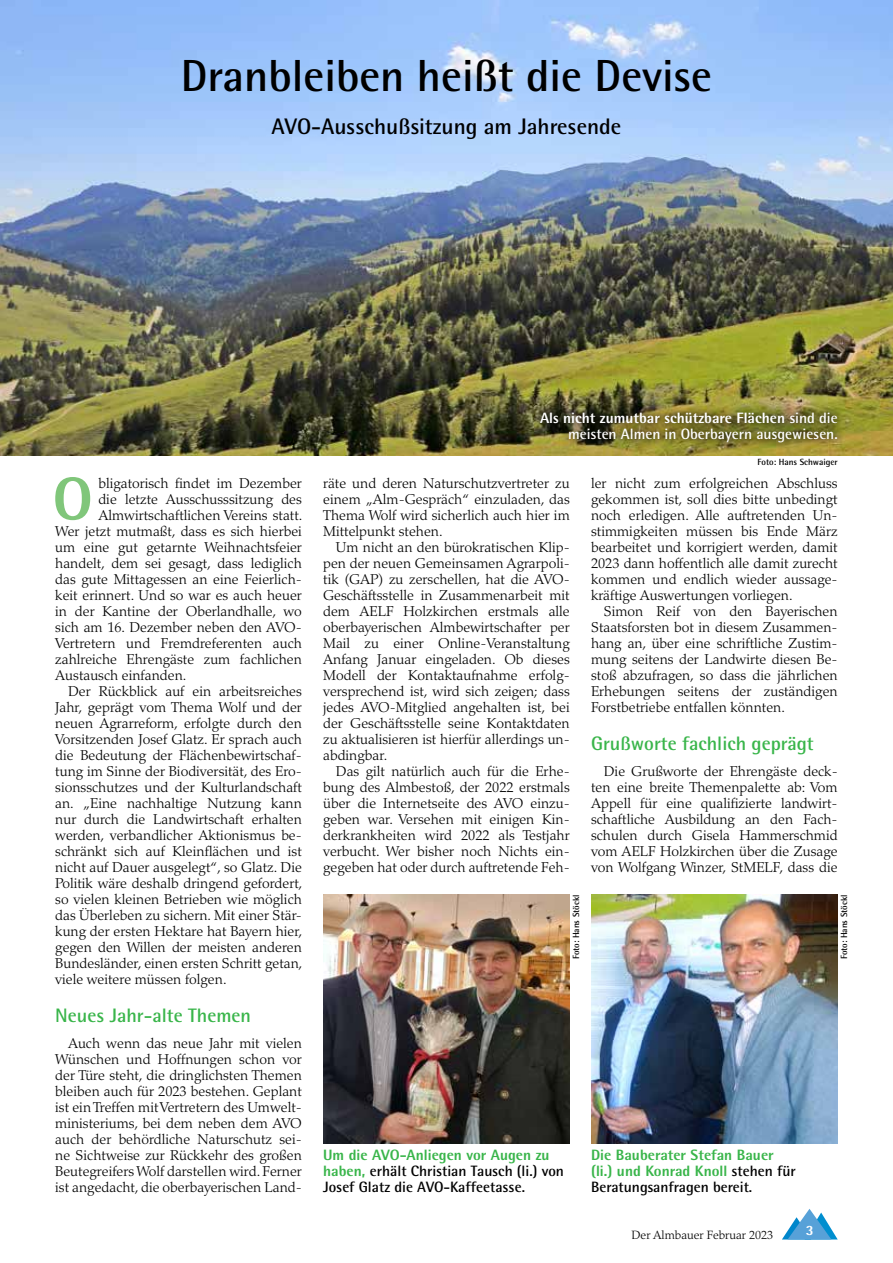
<style>
.page{position:relative;width:893px;height:1263px;background:#fff}
.page>*{position:absolute;margin:0;border:0;box-sizing:border-box;transform-origin:0 0}
.t1{font:800 60.6px "Rotis Semi Sans Std";color:#80c67a}
.t2{font:700 45px "Rotis Semi Sans Std";color:#000}
.t3{font:700 22.5px "Rotis Semi Sans Std";color:#000}
.t4{font:700 19.5px "Rotis Semi Sans Std";color:#39b54a}
.t5{font:700 15px/16px "Rotis Semi Sans Std";color:#000}
.t6{font:700 15px/16px "Rotis Semi Sans Std";color:#fff;text-align:right}
.t7{font:800 15px/16px "Rotis Semi Sans Std";color:#39b54a}
.t8{font:300 14.25px/16px "Palatino LT Std";color:#000;text-align:justify}
.t9{font:800 14.25px "Rotis Semi Sans Std";color:#fff}
.t10{font:300 12px "Palatino LT Std";color:#000}
.t11{font:700 9px "Rotis Semi Sans Std";color:#000}
.s1{font-weight:800}
.s2{font-weight:800;color:#39b54a}
.s3{font-weight:700;color:#000}
</style>
<div class="page">
<svg style="left:782px;top:1209px;width:56px;height:30px"></svg>
<img style="left:0;top:0;width:893px;height:455px">
<img style="left:323px;top:895px;width:247px;height:248px">
<img style="left:591px;top:895px;width:247px;height:248px">
<div style="left:531px;top:404px;width:315px;height:48px;background:#000;opacity:.75"></div>
<h2 class="t2" style="left:181px;top:48px;width:533px">Dranbleiben heißt die Devise</h2>
<h3 class="t3" style="left:272px;top:113px;width:351px">AVO-Ausschußsitzung am Jahresende</h3>
<p class="t6" style="left:540px;top:410px;width:299px"><span class="s1">Als nicht zumutbar schützbare Flächen</span> sind die meisten Almen in Oberbayern ausgewiesen.</p>
<h1 class="t1" style="left:52px;top:460px;width:42px">O</h1>
<p class="t8" style="left:98px;top:475px;width:205px">bligatorisch findet im Dezember</p>
<p class="t8" style="left:98px;top:491px;width:205px">die letzte Ausschusssitzung des</p>
<p class="t8" style="left:98px;top:507px;width:206px">Almwirtschaftlichen Vereins statt.</p>
<p class="t8" style="left:55px;top:523px;width:248px">Wer jetzt mutmaßt, dass es sich hierbei</p>
<p class="t8" style="left:55px;top:539px;width:248px">um eine gut getarnte Weihnachtsfeier</p>
<p class="t8" style="left:55px;top:555px;width:248px">handelt, dem sei gesagt, dass lediglich</p>
<p class="t8" style="left:55px;top:571px;width:248px">das gute Mittagessen an eine Feierlich-</p>
<p class="t8" style="left:55px;top:587px;width:248px">keit erinnert. Und so war es auch heuer</p>
<p class="t8" style="left:55px;top:603px;width:248px">in der Kantine der Oberlandhalle, wo</p>
<p class="t8" style="left:55px;top:619px;width:248px">sich am 16. Dezember neben den AVO-</p>
<p class="t8" style="left:55px;top:635px;width:248px">Vertretern und Fremdreferenten auch</p>
<p class="t8" style="left:55px;top:651px;width:248px">zahlreiche Ehrengäste zum fachlichen</p>
<p class="t8" style="left:55px;top:667px;width:133px">Austausch einfanden.</p>
<p class="t8" style="left:68px;top:683px;width:235px">Der Rückblick auf ein arbeitsreiches</p>
<p class="t8" style="left:55px;top:699px;width:248px">Jahr, geprägt vom Thema Wolf und der</p>
<p class="t8" style="left:55px;top:715px;width:248px">neuen Agrarreform, erfolgte durch den</p>
<p class="t8" style="left:55px;top:731px;width:248px">Vorsitzenden Josef Glatz. Er sprach auch</p>
<p class="t8" style="left:55px;top:747px;width:248px">die Bedeutung der Flächenbewirtschaf-</p>
<p class="t8" style="left:55px;top:763px;width:248px">tung im Sinne der Biodiversität, des Ero-</p>
<p class="t8" style="left:55px;top:779px;width:248px">sionsschutzes und der Kulturlandschaft</p>
<p class="t8" style="left:55px;top:795px;width:248px">an. „Eine nachhaltige Nutzung kann</p>
<p class="t8" style="left:55px;top:811px;width:248px">nur durch die Landwirtschaft erhalten</p>
<p class="t8" style="left:55px;top:827px;width:248px">werden, verbandlicher Aktionismus be-</p>
<p class="t8" style="left:55px;top:843px;width:248px">schränkt sich auf Kleinflächen und ist</p>
<p class="t8" style="left:55px;top:859px;width:248px">nicht auf Dauer ausgelegt“, so Glatz. Die</p>
<p class="t8" style="left:55px;top:875px;width:249px">Politik wäre deshalb dringend gefordert,</p>
<p class="t8" style="left:55px;top:891px;width:248px">so vielen kleinen Betrieben wie möglich</p>
<p class="t8" style="left:55px;top:907px;width:248px">das Überleben zu sichern. Mit einer Stär-</p>
<p class="t8" style="left:55px;top:923px;width:249px">kung der ersten Hektare hat Bayern hier,</p>
<p class="t8" style="left:55px;top:939px;width:248px">gegen den Willen der meisten anderen</p>
<p class="t8" style="left:55px;top:955px;width:249px">Bundesländer, einen ersten Schritt getan,</p>
<p class="t8" style="left:55px;top:971px;width:173px">viele weitere müssen folgen.</p>
<h3 class="t4" style="left:55px;top:1003px;width:197px">Neues Jahr-alte Themen</h3>
<p class="t8" style="left:55px;top:1035px;width:248px;text-indent:13px">Auch wenn das neue Jahr mit vielen Wünschen und Hoffnungen schon vor der Türe steht, die dringlichsten Themen bleiben auch für 2023 bestehen. Geplant ist ein Treffen mit Vertretern des Umwelt&shy;ministeriums, bei dem neben dem AVO auch der behördliche Naturschutz sei&shy;ne Sichtweise zur Rückkehr des großen Beutegreifers Wolf darstellen wird. Ferner ist angedacht, die oberbayerischen Land-</p>
<p class="t8" style="left:323px;top:475px;width:248px">räte und deren Naturschutzvertreter zu einem „Alm-Gespräch“ einzuladen, das Thema Wolf wird sicherlich auch hier im Mittelpunkt stehen.</p>
<p class="t8" style="left:323px;top:539px;width:248px;text-indent:13px">Um nicht an den bürokratischen Klip&shy;pen der neuen Gemeinsamen Agrarpoli&shy;tik (GAP) zu zerschellen, hat die AVO-Geschäftsstelle in Zusammenarbeit mit dem AELF Holzkirchen erstmals alle oberbayerischen Almbewirtschafter per Mail zu einer Online-Veranstaltung Anfang Januar eingeladen. Ob dieses Modell der Kontaktaufnahme erfolg&shy;versprechend ist, wird sich zeigen; dass jedes AVO-Mitglied angehalten ist, bei der Geschäftsstelle seine Kontaktdaten zu aktualisieren ist hierfür allerdings un&shy;abdingbar.</p>
<p class="t8" style="left:323px;top:763px;width:248px;text-indent:13px">Das gilt natürlich auch für die Erhe&shy;bung des Almbestoß, der 2022 erstmals über die Internetseite des AVO einzu&shy;geben war. Versehen mit einigen Kin&shy;derkrankheiten wird 2022 als Testjahr verbucht. Wer bisher noch Nichts ein&shy;gegeben hat oder durch auftretende Feh-</p>
<p class="t11" style="left:758px;top:456px;width:82px">Foto: Hans Schwaiger</p>
<p class="t8" style="left:591px;top:475px;width:248px">ler nicht zum erfolgreichen Abschluss gekommen ist, soll dies bitte unbedingt noch erledigen. Alle auftretenden Un&shy;stimmigkeiten müssen bis Ende März bearbeitet und korrigiert werden, damit 2023 dann hoffentlich alle damit zurecht kommen und endlich wieder aussage&shy;kräftige Auswertungen vorliegen.</p>
<p class="t8" style="left:591px;top:603px;width:248px;text-indent:13px">Simon Reif von den Bayerischen Staatsforsten bot in diesem Zusammen&shy;hang an, über eine schriftliche Zustim&shy;mung seitens der Landwirte diesen Be&shy;stoß abzufragen, so dass die jährlichen Erhebungen seitens der zuständigen Forstbetriebe entfallen könnten.</p>
<h3 class="t4" style="left:591px;top:731px;width:224px">Grußworte fachlich geprägt</h3>
<p class="t8" style="left:591px;top:763px;width:248px;text-indent:13px">Die Grußworte der Ehrengäste deck&shy;ten eine breite Themenpalette ab: Vom Appell für eine qualifizierte landwirt&shy;schaftliche Ausbildung an den Fach&shy;schulen durch Gisela Hammerschmid vom AELF Holzkirchen über die Zusage von Wolfgang Winzer, StMELF, dass die</p>
<p class="t11" style="left:571px;top:959px;width:66px;rotate:-90deg">Foto: Hans Stöckl</p>
<p class="t11" style="left:839px;top:959px;width:66px;rotate:-90deg">Foto: Hans Stöckl</p>
<p class="t5" style="left:323px;top:1146px;width:242px"><span class="s2">Um die AVO-Anliegen vor Augen zu haben,</span> erhält Christian Tausch (li.) von<br>Josef Glatz die AVO-Kaffeetasse.</p>
<p class="t7" style="left:591px;top:1146px;width:206px">Die Bauberater Stefan Bauer (li.) und Konrad Knoll <span class="s3">stehen für<br>Beratungsanfragen bereit.</span></p>
<p class="t10" style="left:631px;top:1228px;width:143px">Der Almbauer Februar 2023</p>
<p class="t9" style="left:806px;top:1221px;width:9px">3</p>
</div>
